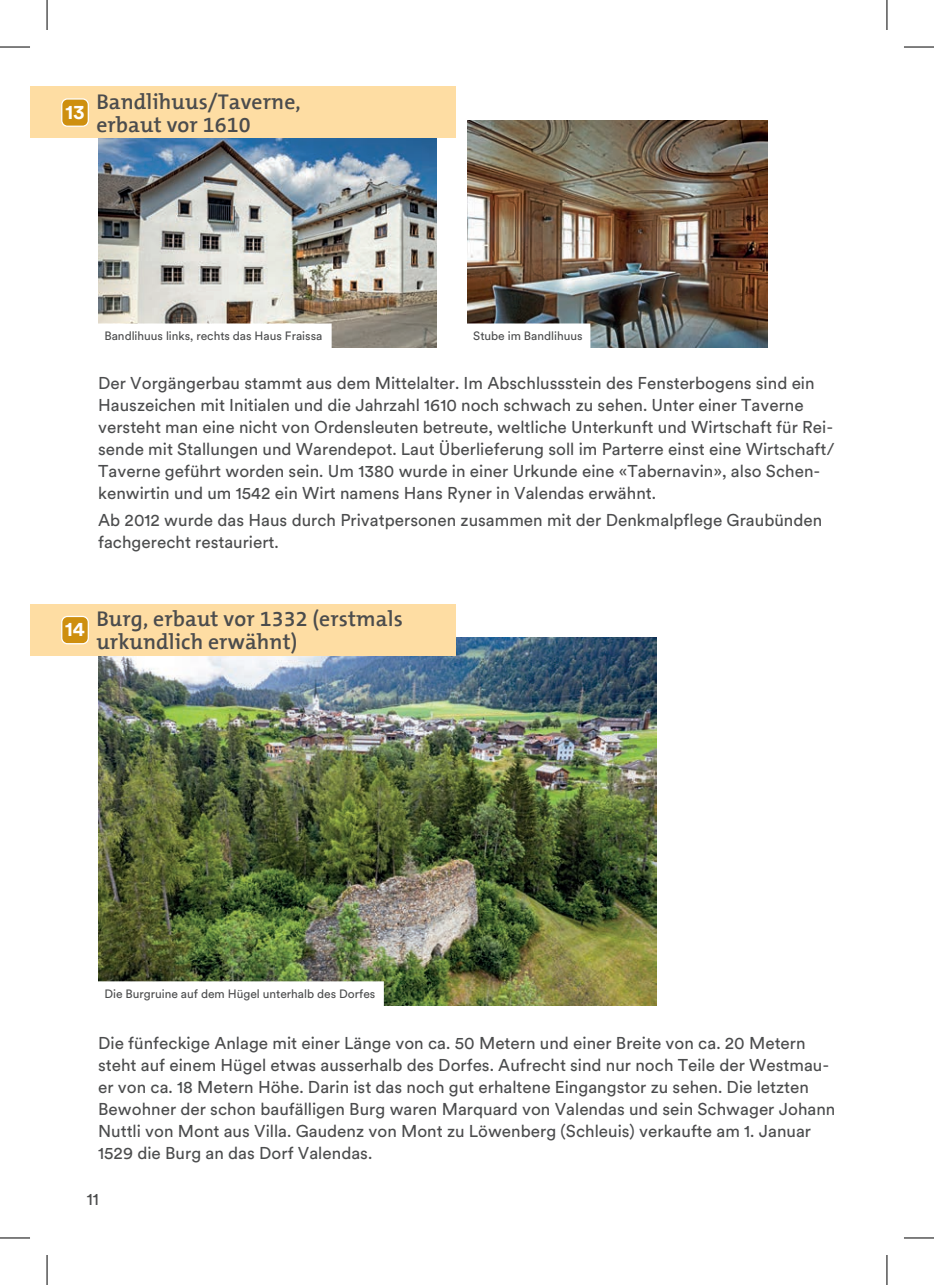
<style>
.page{position:relative;width:934px;height:1285px;background:#fff}
.page>*{position:absolute;margin:0;border:0;box-sizing:border-box;transform-origin:0 0}
.t1{font:600 21.6px/22.8px "The Mix B";letter-spacing:.005em;color:#4b4c4d}
.t2{font:700 20.2px "Circulargraubuenden";color:#fff}
.t3{font:17px/22px "Circulargraubuenden";color:#4b4c4d}
.t4{font:12px "Circulargraubuenden";letter-spacing:-.005em;color:#4b4c4d}
</style>
<div class="page">
<img style="left:98px;top:138px;width:338px;height:209px">
<div style="left:98px;top:324px;width:232px;height:23px;background:#fff"></div>
<div style="left:97px;top:323px;width:234px;height:25px;border:2px solid #fff"></div>
<img style="left:467px;top:121px;width:300px;height:226px">
<div style="left:30px;top:87px;width:425px;height:51px;background:#fedda3"></div>
<div style="left:62px;top:99px;width:26px;height:27px;background:#ce8f0f;border-radius:6px"></div>
<div style="left:61px;top:98px;width:28px;height:29px;border:1px solid #fff;border-radius:6px"></div>
<div style="left:466px;top:324px;width:123px;height:23px;background:#fff"></div>
<div style="left:465px;top:323px;width:125px;height:25px;border:2px solid #fff"></div>
<img style="left:98px;top:637px;width:558px;height:368px">
<div style="left:30px;top:604px;width:425px;height:51px;background:#fedda3"></div>
<div style="left:62px;top:616px;width:26px;height:28px;background:#ce8f0f;border-radius:6px"></div>
<div style="left:61px;top:616px;width:28px;height:28px;border:1px solid #fff;border-radius:6px"></div>
<div style="left:98px;top:982px;width:284px;height:25px;background:#fff"></div>
<div style="left:97px;top:981px;width:286px;height:27px;border:2px solid #fff"></div>
<hr style="left:0;top:47px;width:30px;height:1px;background:#000">
<hr style="left:903px;top:47px;width:30px;height:1px;background:#000">
<hr style="left:0;top:1237px;width:30px;height:1px;background:#000">
<hr style="left:903px;top:1237px;width:30px;height:1px;background:#000">
<hr style="left:47px;top:0;width:1px;height:30px;background:#000">
<hr style="left:47px;top:1255px;width:1px;height:30px;background:#000">
<hr style="left:886px;top:0;width:1px;height:30px;background:#000">
<hr style="left:886px;top:1255px;width:1px;height:30px;background:#000">
<p class="t2" style="left:65px;top:98px;width:21px">13</p>
<p class="t1" style="left:96px;top:90px;width:206px">Bandlihuus/Taverne, erbaut vor 1610</p>
<p class="t4" style="left:104px;top:328px;width:219px">Bandlihuus links, rechts das Haus Fraissa</p>
<p class="t4" style="left:473px;top:328px;width:111px">Stube im Bandlihuus</p>
<p class="t3" style="left:98px;top:371px;width:737px">Der Vorgängerbau stammt aus dem Mittelalter. Im Abschlussstein des Fensterbogens sind ein Hauszeichen mit Initialen und die Jahrzahl 1610 noch schwach zu sehen. Unter einer Taverne versteht man eine nicht von Ordensleuten betreute, weltliche Unterkunft und Wirtschaft für Rei&shy;sende mit Stallungen und Warendepot. Laut Überlieferung soll im Parterre einst eine Wirtschaft/ Taverne geführt worden sein. Um 1380 wurde in einer Urkunde eine «Tabernavin», also Schen&shy;kenwirtin und um 1542 ein Wirt namens Hans Ryner in Valendas erwähnt.</p>
<p class="t3" style="left:98px;top:509px;width:725px">Ab 2012 wurde das Haus durch Privatpersonen zusammen mit der Denkmalpflege Graubünden fachgerecht restauriert.</p>
<p class="t2" style="left:65px;top:615px;width:21px">14</p>
<p class="t1" style="left:96px;top:608px;width:308px">Burg, erbaut vor 1332 (erstmals urkundlich erwähnt)</p>
<p class="t4" style="left:104px;top:985px;width:272px">Die Burgruine auf dem Hügel unterhalb des Dorfes</p>
<p class="t3" style="left:98px;top:1031px;width:738px">Die fünfeckige Anlage mit einer Länge von ca. 50 Metern und einer Breite von ca. 20 Metern steht auf einem Hügel etwas ausserhalb des Dorfes. Aufrecht sind nur noch Teile der Westmau&shy;er von ca. 18 Metern Höhe. Darin ist das noch gut erhaltene Eingangstor zu sehen. Die letzten Bewohner der schon baufälligen Burg waren Marquard von Valendas und sein Schwager Johann Nuttli von Mont aus Villa. Gaudenz von Mont zu Löwenberg (Schleuis) verkaufte am 1. Januar 1529 die Burg an das Dorf Valendas.</p>
<p class="t3" style="left:87px;top:1187px;width:14px">11</p>
</div>
